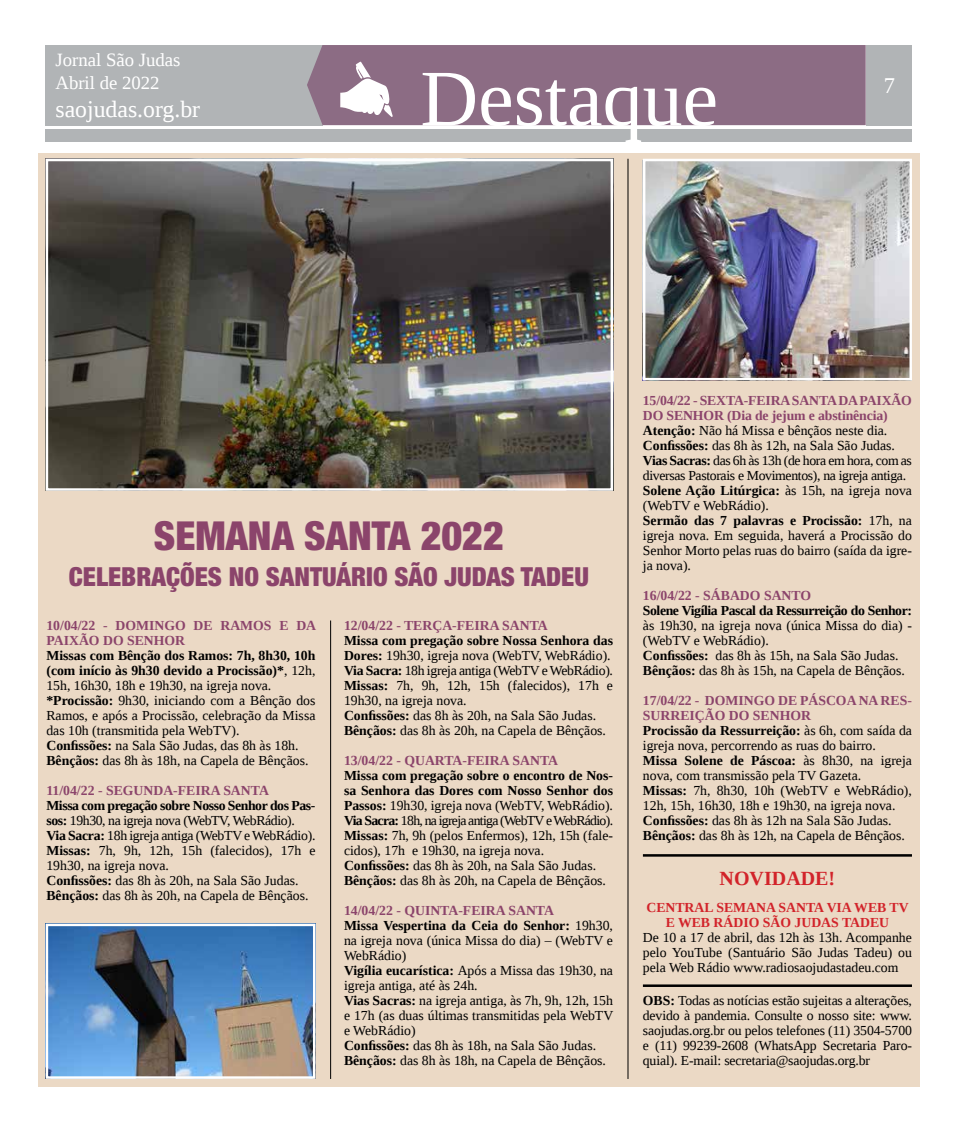
<style>
.page{position:relative;width:957px;height:1124px;background:#fff}
.page>*{position:absolute;margin:0;border:0;box-sizing:border-box;transform-origin:0 0}
.t1{font:80px "Liberation Serif";color:#fff}
.t2{font:900 condensed 40px "Helvetica Neue LT Std";color:#8b446b}
.t3{font:900 condensed 26.25px "Helvetica Neue LT Std";color:#8b446b}
.t4{font:23.75px "Liberation Serif";color:#fff}
.t5{font:22.5px "Liberation Serif";color:#fff}
.t6{font:700 20px "Liberation Serif";color:#d2232a}
.t7{font:18.75px/22.5px "Liberation Serif";color:#fff}
.t8{font:13.75px/15px "Liberation Serif";color:#000}
.t9{font:700 13.75px/15px "Liberation Serif";color:#8b446b}
.t10{font:700 13.75px/15px "Liberation Serif";color:#d2232a;text-align:center}
.t11{font:700 13.75px "Liberation Serif";letter-spacing:-.03em;color:#000}
.s1{font-weight:700}
.s2{font-weight:700;color:#8b446b}
</style>
<div class="page">
<div style="left:867px;top:45px;width:45px;height:80px;background:#b1b4b6"></div>
<div style="left:45px;top:45px;width:277px;height:80px;background:#b1b4b6"></div>
<div style="left:45px;top:128px;width:867px;height:13px;background:#b1b4b6"></div>
<div style="left:38px;top:153px;width:881px;height:933px;background:#ebd9c5"></div>
<div style="left:307px;top:45px;width:558px;height:80px;background:#8c6c84"></div>
<svg style="left:340px;top:62px;width:53px;height:55px"></svg>
<hr style="left:330px;top:620px;width:1px;height:458px;background:#000">
<hr style="left:628px;top:159px;width:1px;height:919px;background:#000">
<img style="left:49px;top:162px;width:561px;height:325px">
<div style="left:46px;top:159px;width:567px;height:331px;border:2px solid #fff"></div>
<img style="left:646px;top:162px;width:263px;height:215px">
<div style="left:643px;top:159px;width:269px;height:221px;border:2px solid #fff"></div>
<img style="left:49px;top:926px;width:263px;height:149px">
<div style="left:46px;top:923px;width:269px;height:155px;border:2px solid #fff"></div>
<hr style="left:643px;top:854px;width:269px;height:2px;background:#000">
<hr style="left:643px;top:984px;width:269px;height:2px;background:#000">
<h3 class="t7" style="left:55px;top:48px;width:126px">Jornal São Judas<br>Abril de 2022</h3>
<h3 class="t4" style="left:55px;top:94px;width:146px">saojudas.org.br</h3>
<h1 class="t1" style="left:420px;top:47px;width:299px">Destaque</h1>
<h3 class="t5" style="left:884px;top:71px;width:13px">7</h3>
<h2 class="t2" style="left:154px;top:511px;width:351px">SEMANA SANTA 2022</h2>
<h3 class="t3" style="left:69px;top:560px;width:522px">CELEBRAÇÕES NO SANTUÁRIO SÃO JUDAS TADEU</h3>
<p class="t9" style="left:46px;top:617px;width:271px">10/04/22 - DOMINGO DE RAMOS E DA<br>PAIXÃO DO SENHOR</p>
<p class="t8" style="left:46px;top:647px;width:270px"><span class="s1">Missas com Bênção dos Ramos: 7h, 8h30, 10h (com início às 9h30 devido a Procissão)*</span>, 12h, 15h, 16h30, 18h e 19h30, na igreja nova. <span class="s1">*Procissão:</span> 9h30, iniciando com a Bênção dos Ramos, e após a Procissão, celebração da Missa das 10h (transmitida pela WebTV).<br><span class="s1">Confissões:</span> na Sala São Judas, das 8h às 18h.<br><span class="s1">Bênçãos:</span> das 8h às 18h, na Capela de Bênçãos.</p>
<p class="t9" style="left:46px;top:782px;width:224px">11/04/22 - SEGUNDA-FEIRA SANTA</p>
<p class="t8" style="left:46px;top:797px;width:271px"><span class="s1">Missa com pregação sobre Nosso Senhor dos Pas&shy;sos:</span> 19h30, na igreja nova (WebTV, WebRádio).<br><span class="s1">Via Sacra:</span> 18h igreja antiga (WebTV e WebRádio).<br><span class="s1">Missas:</span> 7h, 9h, 12h, 15h (falecidos), 17h e 19h30, na igreja nova.<br><span class="s1">Confissões:</span> das 8h às 20h, na Sala São Judas.<br><span class="s1">Bênçãos:</span> das 8h às 20h, na Capela de Bênçãos.</p>
<p class="t9" style="left:344px;top:617px;width:205px">12/04/22 - TERÇA-FEIRA SANTA</p>
<p class="t8" style="left:344px;top:632px;width:271px"><span class="s1">Missa com pregação sobre Nossa Senhora das Dores:</span> 19h30, igreja nova (WebTV, WebRádio).<br><span class="s1">Via Sacra:</span> 18h igreja antiga (WebTV e WebRádio).<br><span class="s1">Missas:</span> 7h, 9h, 12h, 15h (falecidos), 17h e 19h30, na igreja nova.<br><span class="s1">Confissões:</span> das 8h às 20h, na Sala São Judas.<br><span class="s1">Bênçãos:</span> das 8h às 20h, na Capela de Bênçãos.</p>
<p class="t9" style="left:344px;top:752px;width:216px">13/04/22 - QUARTA-FEIRA SANTA</p>
<p class="t8" style="left:344px;top:767px;width:271px"><span class="s1">Missa com pregação sobre o encontro de Nos&shy;sa Senhora das Dores com Nosso Senhor dos Passos:</span> 19h30, igreja nova (WebTV, WebRádio).<br><span class="s1">Via Sacra:</span> 18h, na igreja antiga (WebTV e WebRádio).<br><span class="s1">Missas:</span> 7h, 9h (pelos Enfermos), 12h, 15h (fale&shy;cidos), 17h e 19h30, na igreja nova.<br><span class="s1">Confissões:</span> das 8h às 20h, na Sala São Judas.<br><span class="s1">Bênçãos:</span> das 8h às 20h, na Capela de Bênçãos.</p>
<p class="t8" style="left:344px;top:902px;width:271px"><span class="s2">14/04/22 - QUINTA-FEIRA SANTA<br></span><span class="s1">Missa Vespertina da Ceia do Senhor:</span> 19h30, na igreja nova (única Missa do dia) – (WebTV e WebRádio)<br><span class="s1">Vigília eucarística:</span> Após a Missa das 19h30, na igreja antiga, até às 24h.<br><span class="s1">Vias Sacras:</span> na igreja antiga, às 7h, 9h, 12h, 15h e 17h (as duas últimas transmitidas pela WebTV e WebRádio)<br><span class="s1">Confissões:</span> das 8h às 18h, na Sala São Judas.<br><span class="s1">Bênçãos:</span> das 8h às 18h, na Capela de Bênçãos.</p>
<p class="t8" style="left:643px;top:393px;width:271px"><span class="s2">15/04/22 - SEXTA-FEIRA SANTA DA PAIXÃO DO SENHOR (Dia de jejum e abstinência)<br></span><span class="s1">Atenção:</span> Não há Missa e bênçãos neste dia.<br><span class="s1">Confissões:</span> das 8h às 12h, na Sala São Judas.<br><span class="s1">Vias Sacras:</span> das 6h às 13h (de hora em hora, com as diversas Pastorais e Movimentos), na igreja antiga.<br><span class="s1">Solene Ação Litúrgica:</span> às 15h, na igreja nova (WebTV e WebRádio).<br><span class="s1">Sermão das 7 palavras e Procissão:</span> 17h, na igreja nova. Em seguida, haverá a Procissão do Senhor Morto pelas ruas do bairro (saída da igre&shy;ja nova).</p>
<p class="t9" style="left:643px;top:587px;width:170px">16/04/22 - SÁBADO SANTO</p>
<p class="t11" style="left:643px;top:601px;width:270px">Solene Vigília Pascal da Ressurreição do Senhor:</p>
<p class="t8" style="left:643px;top:618px;width:271px">às 19h30, na igreja nova (única Missa do dia) - (WebTV e WebRádio).<br><span class="s1">Confissões:</span> das 8h às 15h, na Sala São Judas.<br><span class="s1">Bênçãos:</span> das 8h às 15h, na Capela de Bênçãos.</p>
<p class="t8" style="left:643px;top:693px;width:271px"><span class="s2">17/04/22 - DOMINGO DE PÁSCOA NA RES-SURREIÇÃO DO SENHOR<br></span><span class="s1">Procissão da Ressurreição:</span> às 6h, com saída da igreja nova, percorrendo as ruas do bairro.<br><span class="s1">Missa Solene de Páscoa:</span> às 8h30, na igreja nova, com transmissão pela TV Gazeta.<br><span class="s1">Missas:</span> 7h, 8h30, 10h (WebTV e WebRádio), 12h, 15h, 16h30, 18h e 19h30, na igreja nova.<br><span class="s1">Confissões:</span> das 8h às 12h na Sala São Judas.<br><span class="s1">Bênçãos:</span> das 8h às 12h, na Capela de Bênçãos.</p>
<h3 class="t6" style="left:719px;top:865px;width:117px">NOVIDADE!</h3>
<p class="t10" style="left:646px;top:899px;width:264px">CENTRAL SEMANA SANTA VIA WEB TV<br>E WEB RÁDIO SÃO JUDAS TADEU</p>
<p class="t8" style="left:643px;top:929px;width:270px;text-align:justify">De 10 a 17 de abril, das 12h às 13h. Acompanhe pelo YouTube (Santuário São Judas Tadeu) ou pela Web Rádio www.radiosaojudastadeu.com</p>
<p class="t8" style="left:643px;top:993px;width:271px;text-align:justify"><span class="s1">OBS:</span> Todas as notícias estão sujeitas a alterações, devido à pandemia. Consulte o nosso site: www. saojudas.org.br ou pelos telefones (11) 3504-5700 e (11) 99239-2608 (WhatsApp Secretaria Paro&shy;quial). E-mail: secretaria@saojudas.org.br</p>
</div>
